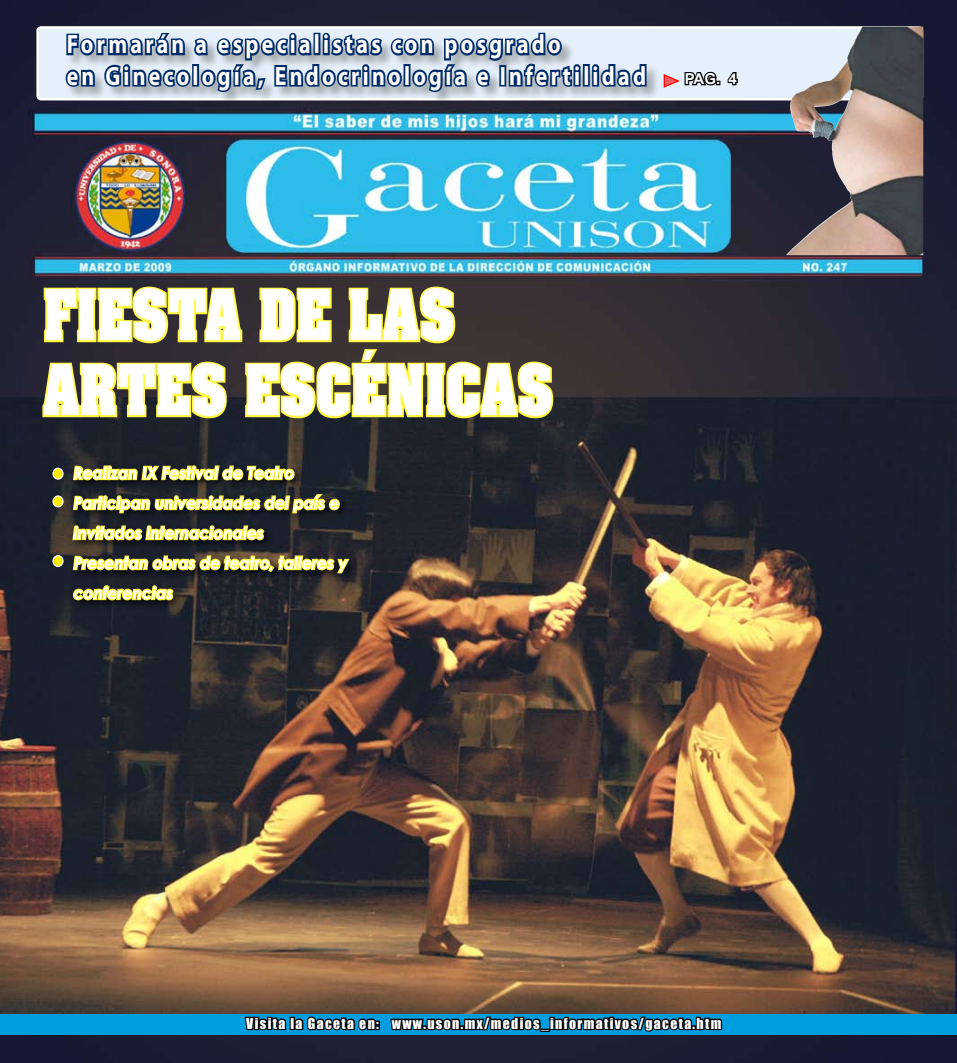
<style>
.page{position:relative;width:957px;height:1063px;background:#fff}
.page>*{position:absolute;margin:0;border:0;box-sizing:border-box;transform-origin:0 0}
.t1{font:59.38px/75px "Aardvark";letter-spacing:.02em;color:#fff;scale:.82 1}
.t2{font:700 26.5px/31.2px "Myriad Pro";letter-spacing:.15em;color:#fff;scale:.82 1}
.t3{font:italic 700 16.5px/30px "Century Gothic";letter-spacing:.02em;color:#fff;scale:.92 1}
.t4{font:700 15px "Arial";color:#fff}
.t5{font:13.75px "Impact";letter-spacing:.1em;color:#fff}
</style>
<div class="page">
<img style="left:0;top:0;width:957px;height:1063px">
<svg style="left:38px;top:27px;width:884px;height:72px;background:#bac0c8"></svg>
<div style="left:36px;top:26px;width:887px;height:74px;border:2px solid #fffffc;border-radius:4px"></div>
<div style="left:66px;top:33px;width:594px;height:72px;background:#000;opacity:.28"></div>
<svg style="left:64px;top:0;width:510px;height:177px;background:#5b7e98"></svg>
<div style="left:573px;top:70px;width:7px;height:17px;border:4px solid #002b67"></div>
<div style="left:573px;top:64px;width:7px;height:8px;border:4px solid #002b67;border-radius:50%"></div>
<div style="left:583px;top:64px;width:7px;height:23px;border:4px solid #002b67"></div>
<div style="left:592px;top:70px;width:7px;height:17px;border:4px solid #002b67"></div>
<div style="left:592px;top:64px;width:7px;height:8px;border:4px solid #002b67;border-radius:50%"></div>
<svg style="left:599px;top:0;width:49px;height:89px;background:#828ea3"></svg>
<div style="left:0;top:1014px;width:957px;height:21px;background:#009ee0"></div>
<svg style="left:243px;top:1016px;width:137px;height:45px"></svg>
<svg style="left:389px;top:1001px;width:334px;height:62px;background:#223849"></svg>
<svg style="left:726px;top:68px;width:13px;height:19px"></svg>
<svg style="left:663px;top:69px;width:57px;height:20px"></svg>
<svg style="left:41px;top:285px;width:514px;height:135px;background:#6d6738"></svg>
<div style="left:69px;top:462px;width:290px;height:148px;background:#000;opacity:.7"></div>
<svg style="left:72px;top:463px;width:224px;height:21px;background:#898734"></svg>
<svg style="left:71px;top:493px;width:270px;height:22px;background:#848234"></svg>
<svg style="left:71px;top:523px;width:195px;height:21px;background:#8b8934"></svg>
<svg style="left:71px;top:554px;width:281px;height:21px;background:#898535"></svg>
<svg style="left:71px;top:583px;width:104px;height:21px;background:#868434"></svg>
<svg style="left:53px;top:468px;width:10px;height:11px"></svg>
<div style="left:52px;top:468px;width:12px;height:12px;border:1px solid #fff;border-radius:50%"></div>
<svg style="left:53px;top:496px;width:10px;height:11px"></svg>
<div style="left:52px;top:495px;width:12px;height:12px;border:1px solid #fff;border-radius:50%"></div>
<svg style="left:53px;top:556px;width:10px;height:10px"></svg>
<div style="left:52px;top:555px;width:12px;height:12px;border:1px solid #fff;border-radius:50%"></div>
<img style="left:836px;top:27px;width:26px;height:49px">
<h2 class="t2" style="left:67px;top:28px;width:708px">Formarán a especialistas con posgrado<br>en Ginecología, Endocrinología e Infertilidad</h2>
<p class="t4" style="left:684px;top:69px;width:54px">PAG. 4</p>
<h1 class="t1" style="left:44px;top:276px;width:622px">FIESTA DE LAS<br>ARTES ESCÉNICAS</h1>
<p class="t3" style="left:74px;top:457px;width:299px">Realizan IX Festival de Teatro<br>Participan universidades del país e invitados internacionales<br>Presentan obras de teatro, talleres y conferencias</p>
<p class="t5" style="left:246px;top:1013px;width:477px">Visita la Gaceta en: www.uson.mx/medios_informativos/gaceta.htm</p>
</div>
